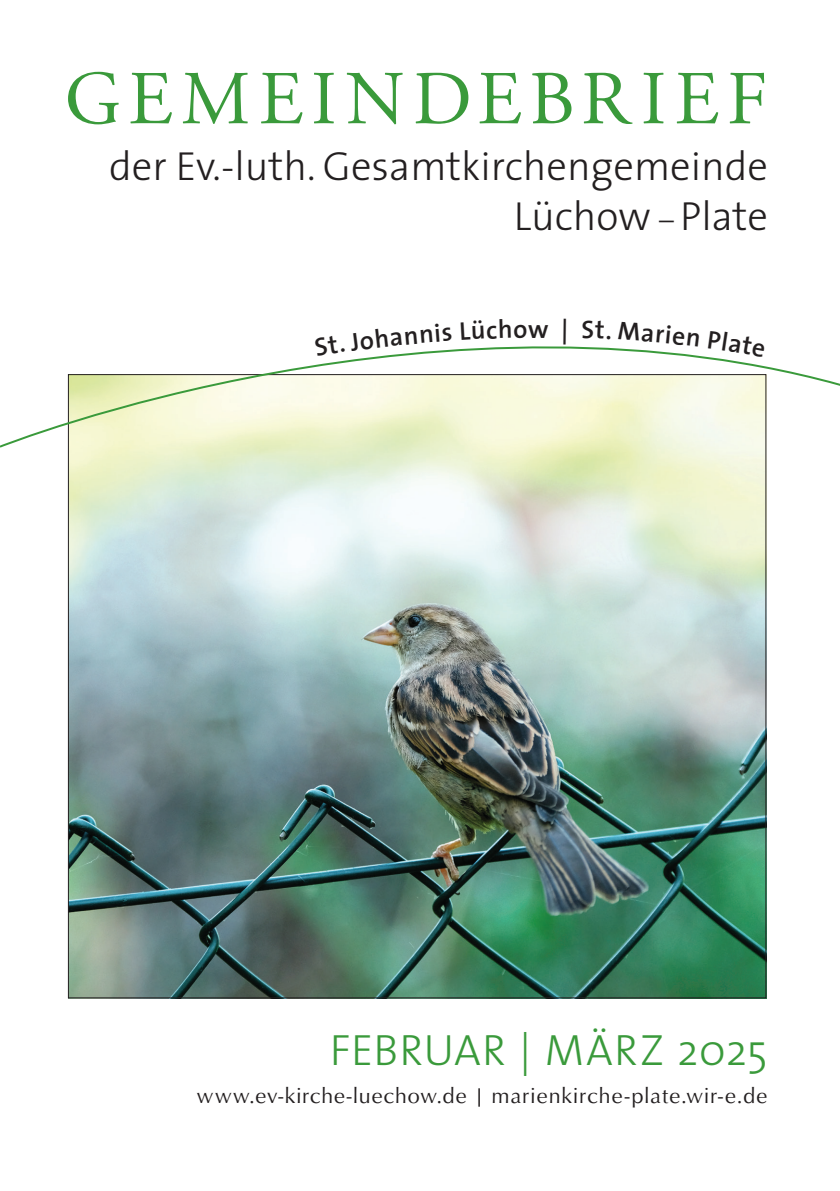
<style>
.page{position:relative;width:840px;height:1191px;background:#fff}
.page>*{position:absolute;margin:0;border:0;box-sizing:border-box;transform-origin:0 0}
.t1{font:76px "Adobe Garamond Pro";letter-spacing:.1em;color:#3a9a3b}
.t2{font:300 44px "The Sans";letter-spacing:.015em;color:#3a9a3b}
.t3{font:300 40.8px/49.2px "The Sans";color:#231f20;text-align:right}
.t4{font:600 25.8px "The Sans";color:#231f20}
.t5{font:22px "Optus T";letter-spacing:.04em;color:#231f20}
.s1{font-size:29.6px}
</style>
<div class="page">
<img style="left:70px;top:449px;width:693px;height:547px">
<svg style="left:0;top:346px;width:839px;height:103px"></svg>
<svg style="left:314px;top:346px;width:137px;height:10px"></svg>
<svg style="left:618px;top:346px;width:80px;height:1px"></svg>
<svg style="left:707px;top:346px;width:57px;height:11px"></svg>
<h1 class="t1" style="left:64px;top:53px;width:704px">GEMEINDEBRIEF</h1>
<h3 class="t3" style="left:109px;top:141px;width:660px">der Ev.-luth. Gesamtkirchengemeinde<br>Lüchow <span class="s1">–</span> Plate</h3>
<p class="t4" style="left:527px;top:307px;width:22px">w</p>
<h2 class="t2" style="left:330px;top:1013px;width:439px">februar | märz 2025</h2>
<p class="t5" style="left:197px;top:1082px;width:572px">www.ev-kirche-luechow.de | marienkirche-plate.wir-e.de</p>
</div>
